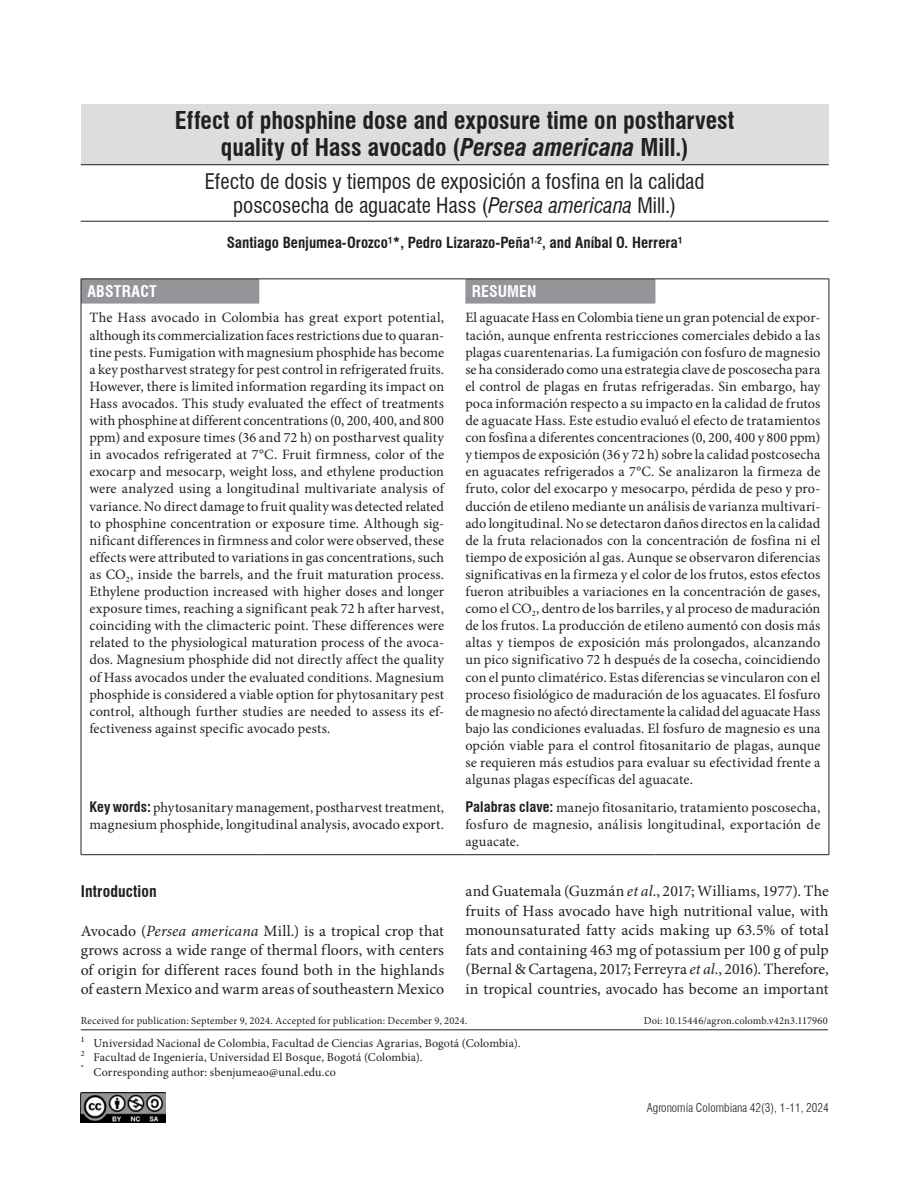
<style>
.page{position:relative;width:918px;height:1188px;background:#fff}
.page>*{position:absolute;margin:0;border:0;box-sizing:border-box;transform-origin:0 0}
._01_Titulo_1{font:700 condensed 24px/27px "Swiss 721 BT";letter-spacing:-.005em;color:#231f20;text-align:center}
._02_Titulo_1__traduc{font:condensed 21px/24px "Swiss 721 BT";color:#231f20;text-align:center}
._01_texto{font:15.75px/19.5px "Minion Pro";letter-spacing:.005em;color:#231f20;text-align:justify}
._12_resumen_sub{font:700 condensed 15.75px "Swiss 721 BT";letter-spacing:.01em;color:#fff}
._06_Sub_1{font:700 condensed 15.75px "Swiss 721 BT";letter-spacing:.005em;color:#231f20}
._03_autores{font:700 condensed 15px "Swiss 721 BT";color:#231f20}
._05_resumen_texto_ES{font:14.25px/17.1px "Minion Pro";letter-spacing:.01em;color:#231f20;text-align:justify}
._05_resumen_claves{font:14.25px/17.1px "Minion Pro";letter-spacing:.01em;color:#231f20}
._04_llamada{font:12px "Minion Pro";letter-spacing:.01em;color:#231f20}
._04_llamada_linea{font:12px "Minion Pro";letter-spacing:.01em;color:#231f20}
._09_corniza_inf_izq{font:300 condensed 12px "Swiss 721 BT";color:#231f20}
._13_Fechas{font:10.5px "Minion Pro";letter-spacing:.015em;color:#231f20}
.s1{font-style:italic}
.s2{font-family:"Swiss 721 BT";font-weight:700;font-stretch:condensed}
</style>
<div class="page">
<hr style="left:81px;top:1030px;width:747px;height:1px;background:#231f20">
<hr style="left:829px;top:304px;width:1px;height:489px;background:#231f20">
<hr style="left:829px;top:793px;width:1px;height:61px;background:#231f20">
<svg style="left:81px;top:279px;width:574px;height:25px"></svg>
<hr style="left:259px;top:279px;width:206px;height:1px;background:#231f20">
<hr style="left:465px;top:279px;width:190px;height:1px;background:#231f20">
<hr style="left:655px;top:279px;width:174px;height:1px;background:#231f20">
<svg style="left:829px;top:279px;width:1px;height:25px"></svg>
<hr style="left:81px;top:304px;width:1px;height:489px;background:#231f20">
<hr style="left:81px;top:793px;width:1px;height:61px;background:#231f20">
<hr style="left:81px;top:854px;width:178px;height:1px;background:#231f20">
<hr style="left:259px;top:854px;width:206px;height:1px;background:#231f20">
<hr style="left:465px;top:854px;width:190px;height:1px;background:#231f20">
<hr style="left:655px;top:854px;width:174px;height:1px;background:#231f20">
<img style="left:81px;top:1093px;width:85px;height:30px">
<div style="left:81px;top:104px;width:748px;height:61px;background:#dcdddf"></div>
<hr style="left:81px;top:164px;width:748px;height:1px;background:#231f20">
<hr style="left:81px;top:221px;width:748px;height:1px;background:#231f20">
<p class="_01_Titulo_1" style="left:175px;top:107px;width:561px">Effect of phosphine dose and exposure time on postharvest quality of Hass avocado (<span class="s1">Persea americana</span> Mill.)</p>
<p class="_02_Titulo_1__traduc" style="left:205px;top:169px;width:501px">Efecto de dosis y tiempos de exposición a fosfina en la calidad poscosecha de aguacate Hass (<span class="s1">Persea americana</span> Mill.)</p>
<p class="_03_autores" style="left:227px;top:233px;width:458px">Santiago Benjumea-Orozco¹*, Pedro Lizarazo-Peña¹<sup>,</sup>², and Aníbal O. Herrera¹</p>
<p class="_12_resumen_sub" style="left:87px;top:282px;width:71px">ABSTRACT</p>
<p class="_12_resumen_sub" style="left:472px;top:282px;width:66px">RESUMEN</p>
<p class="_05_resumen_texto_ES" style="left:90px;top:309px;width:356px">The Hass avocado in Colombia has great export potential, although its commercialization faces restrictions due to quaran&shy;tine pests. Fumigation with magnesium phosphide has become a key postharvest strategy for pest control in refrigerated fruits.<br>However, there is limited information regarding its impact on Hass avocados. This study evaluated the effect of treatments with phosphine at different concentrations (0, 200, 400, and 800 ppm) and exposure times (36 and 72 h) on postharvest quality in avocados refrigerated at 7°C. Fruit firmness, color of the exocarp and mesocarp, weight loss, and ethylene production were analyzed using a longitudinal multivariate analysis of variance. No direct damage to fruit quality was detected related to phosphine concentration or exposure time. Although sig&shy;nificant differences in firmness and color were observed, these effects were attributed to variations in gas concentrations, such as CO<sub>2</sub>, inside the barrels, and the fruit maturation process.<br>Ethylene production increased with higher doses and longer exposure times, reaching a significant peak 72 h after harvest, coinciding with the climacteric point. These differences were related to the physiological maturation process of the avoca&shy;dos. Magnesium phosphide did not directly affect the quality of Hass avocados under the evaluated conditions. Magnesium phosphide is considered a viable option for phytosanitary pest control, although further studies are needed to assess its ef&shy;fectiveness against specific avocado pests.</p>
<p class="_05_resumen_texto_ES" style="left:465px;top:309px;width:357px">El aguacate Hass en Colombia tiene un gran potencial de expor&shy;tación, aunque enfrenta restricciones comerciales debido a las plagas cuarentenarias. La fumigación con fosfuro de magnesio se ha considerado como una estrategia clave de poscosecha para el control de plagas en frutas refrigeradas. Sin embargo, hay poca información respecto a su impacto en la calidad de frutos de aguacate Hass. Este estudio evaluó el efecto de tratamientos con fosfina a diferentes concentraciones (0, 200, 400 y 800 ppm) y tiempos de exposición (36 y 72 h) sobre la calidad postcosecha en aguacates refrigerados a 7°C. Se analizaron la firmeza de fruto, color del exocarpo y mesocarpo, pérdida de peso y pro&shy;ducción de etileno mediante un análisis de varianza multivari&shy;ado longitudinal. No se detectaron daños directos en la calidad de la fruta relacionados con la concentración de fosfina ni el tiempo de exposición al gas. Aunque se observaron diferencias significativas en la firmeza y el color de los frutos, estos efectos fueron atribuibles a variaciones en la concentración de gases, como el CO<sub>2</sub>, dentro de los barriles, y al proceso de maduración de los frutos. La producción de etileno aumentó con dosis más altas y tiempos de exposición más prolongados, alcanzando un pico significativo 72 h después de la cosecha, coincidiendo con el punto climatérico. Estas diferencias se vincularon con el proceso fisiológico de maduración de los aguacates. El fosfuro de magnesio no afectó directamente la calidad del aguacate Hass bajo las condiciones evaluadas. El fosfuro de magnesio es una opción viable para el control fitosanitario de plagas, aunque se requieren más estudios para evaluar su efectividad frente a algunas plagas específicas del aguacate.</p>
<p class="_05_resumen_claves" style="left:90px;top:799px;width:356px"><span class="s2">Key words:</span> phytosanitary management, postharvest treatment, magnesium phosphide, longitudinal analysis, avocado export.</p>
<p class="_05_resumen_claves" style="left:465px;top:799px;width:357px;text-align:justify"><span class="s2">Palabras clave:</span> manejo fitosanitario, tratamiento poscosecha, fosfuro de magnesio, análisis longitudinal, exportación de aguacate.</p>
<p class="_06_Sub_1" style="left:81px;top:881px;width:78px">Introduction</p>
<p class="_01_texto" style="left:81px;top:921px;width:365px">Avocado (<span class="s1">Persea americana</span> Mill.) is a tropical crop that grows across a wide range of thermal floors, with centers of origin for different races found both in the highlands of eastern Mexico and warm areas of southeastern Mexico</p>
<p class="_01_texto" style="left:465px;top:881px;width:365px">and Guatemala (Guzmán <span class="s1">et al.</span>, 2017; Williams, 1977). The fruits of Hass avocado have high nutritional value, with monounsaturated fatty acids making up 63.5% of total fats and containing 463 mg of potassium per 100 g of pulp (Bernal &amp; Cartagena, 2017; Ferreyra <span class="s1">et al.</span>, 2016). Therefore, in tropical countries, avocado has become an important</p>
<p class="_13_Fechas" style="left:81px;top:1014px;width:388px">Received for publication: September 9, 2024. Accepted for publication: December 9, 2024.</p>
<p class="_13_Fechas" style="left:644px;top:1014px;width:185px">Doi: 10.15446/agron.colomb.v42n3.117960</p>
<p class="_04_llamada_linea" style="left:81px;top:1035px;width:441px"><sup>1</sup> Universidad Nacional de Colombia, Facultad de Ciencias Agrarias, Bogotá (Colombia).</p>
<p class="_04_llamada" style="left:81px;top:1050px;width:343px"><sup>2</sup> Facultad de Ingeniería, Universidad El Bosque, Bogotá (Colombia).</p>
<p class="_04_llamada" style="left:81px;top:1064px;width:257px"><sup>*</sup> Corresponding author: sbenjumeao@unal.edu.co</p>
<p class="_09_corniza_inf_izq" style="left:647px;top:1101px;width:183px">Agronomía Colombiana 42(3), 1-11, 2024</p>
</div>
